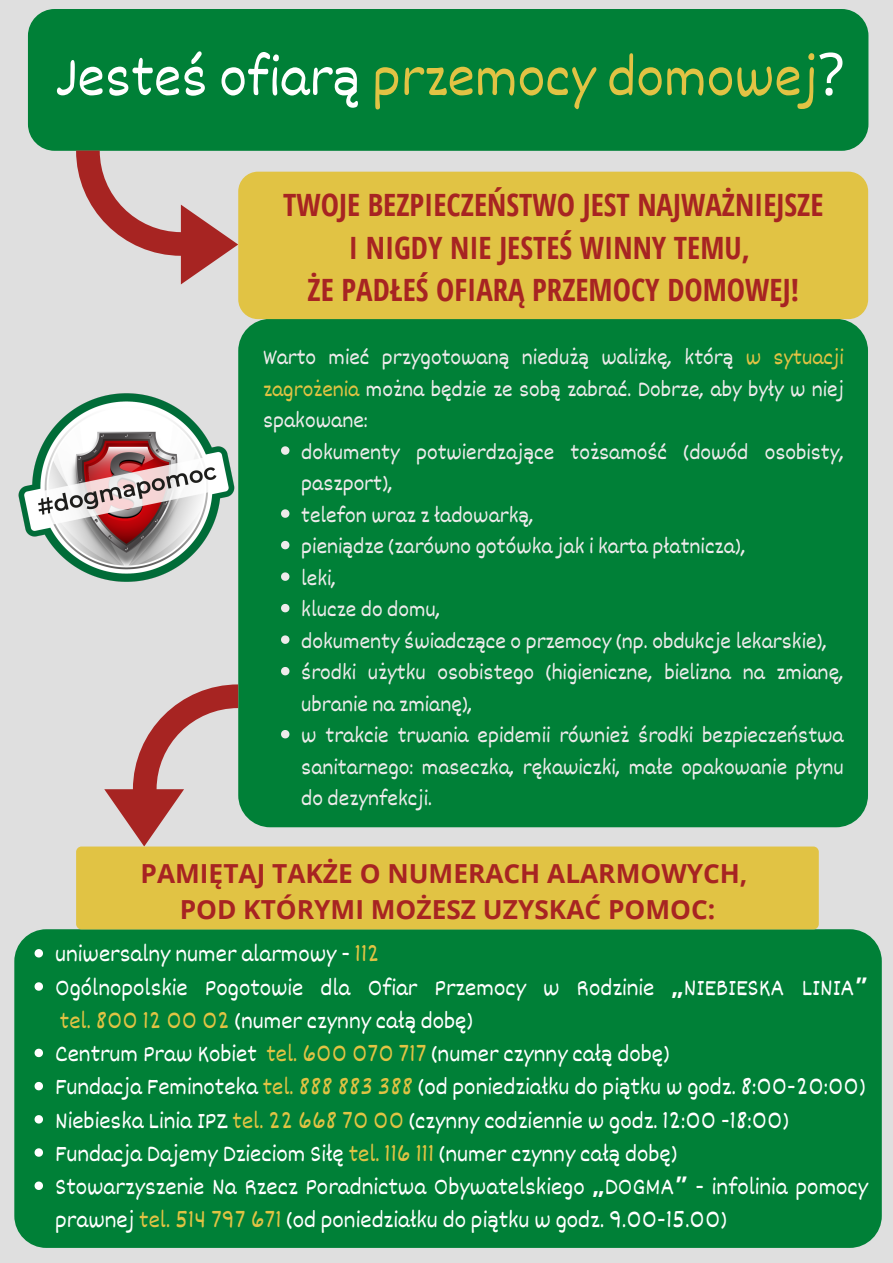
<style>
.page{position:relative;width:893px;height:1263px;background:#dfdfdf}
.page>*{position:absolute;margin:0;border:0;box-sizing:border-box;transform-origin:0 0}
.t1{font:58.5px "Dekko";color:#e1c344}
.t2{font:700 30.75px/42.8px "Open Sans Condensed";color:#a72422;text-align:center}
.t3{font:700 26.25px/36.6px "Open Sans";color:#a72422;text-align:center}
.t4{font:24px/33.2px "Dekko";color:#fff}
.t5{font:22.5px/31.5px "Dekko";color:#eeebeb}
.s1{color:#fff}
.s2{font-family:"Noto Sans";color:#fff}
.s3{color:#e1c344}
.s4{font-family:"Noto Sans";font-weight:700}
.s5{font-family:"Noto Sans Gurmukhi";font-weight:700}
</style>
<div class="page">
<div style="left:28px;top:9px;width:840px;height:142px;background:#008037;border-radius:27px"></div>
<svg style="left:76px;top:151px;width:162px;height:133px"></svg>
<div style="left:238px;top:319px;width:630px;height:508px;background:#008037;border-radius:32px"></div>
<svg style="left:104px;top:684px;width:134px;height:162px"></svg>
<div style="left:14px;top:929px;width:868px;height:319px;background:#008037;border-radius:32px"></div>
<svg style="left:35px;top:949px;width:8px;height:8px"></svg>
<svg style="left:35px;top:982px;width:8px;height:9px"></svg>
<svg style="left:35px;top:1049px;width:8px;height:8px"></svg>
<svg style="left:35px;top:1082px;width:8px;height:8px"></svg>
<svg style="left:35px;top:1115px;width:8px;height:8px"></svg>
<svg style="left:35px;top:1148px;width:8px;height:9px"></svg>
<svg style="left:35px;top:1181px;width:8px;height:9px"></svg>
<img style="left:18px;top:393px;width:217px;height:189px">
<svg style="left:281px;top:446px;width:8px;height:9px"></svg>
<svg style="left:281px;top:509px;width:8px;height:9px"></svg>
<svg style="left:281px;top:541px;width:8px;height:8px"></svg>
<svg style="left:281px;top:572px;width:8px;height:9px"></svg>
<svg style="left:281px;top:604px;width:8px;height:8px"></svg>
<svg style="left:281px;top:635px;width:8px;height:9px"></svg>
<svg style="left:281px;top:667px;width:8px;height:8px"></svg>
<svg style="left:281px;top:730px;width:8px;height:8px"></svg>
<div style="left:238px;top:172px;width:630px;height:147px;background:#e1c344;border-radius:20px"></div>
<div style="left:76px;top:846px;width:743px;height:83px;background:#e1c344;border-radius:5px"></div>
<h1 class="t1" style="left:55px;top:40px;width:790px"><span class="s1">Jesteś ofiarą</span> przemocy domowej<span class="s2">?</span></h1>
<p class="t2" style="left:283px;top:183px;width:542px">TWOJE BEZPIECZEŃSTWO JEST NAJWAŻNIEJSZE<br>I NIGDY NIE JESTEŚ WINNY TEMU,<br>ŻE PADŁEŚ OFIARĄ PRZEMOCY DOMOWEJ!</p>
<p class="t5" style="left:263px;top:341px;width:582px;text-align:justify">Warto mieć przygotowaną niedużą walizkę, którą <span class="s3">w sytuacji zagrożenia</span> można będzie ze sobą zabrać. Dobrze, aby były w niej spakowane:</p>
<p class="t5" style="left:301px;top:435px;width:544px">dokumenty potwierdzające tożsamość (dowód osobisty, paszport),<br>telefon wraz z ładowarką,<br>pieniądze (zarówno gotówka jak i karta płatnicza),<br>leki,<br>klucze do domu,<br>dokumenty świadczące o przemocy (np. obdukcje lekarskie), środki użytku osobistego (higieniczne, bielizna na zmianę, ubranie na zmianę),<br>w trakcie trwania epidemii również środki bezpieczeństwa sanitarnego: maseczka, rękawiczki, małe opakowanie płynu do dezynfekcji.</p>
<p class="t3" style="left:141px;top:854px;width:608px">PAMIĘTAJ TAKŻE O NUMERACH ALARMOWYCH,<br>POD KTÓRYMI MOŻESZ UZYSKAĆ POMOC:</p>
<p class="t4" style="left:55px;top:936px;width:814px">uniwersalny numer alarmowy - <span class="s3">112<br></span>Ogólnopolskie Pogotowie dla Ofiar Przemocy w Rodzinie <span class="s4">„</span>NIEBIESKA LINIA<span class="s5">” </span><span class="s3">tel. 800 12 00 02</span> (numer czynny całą dobę)<br>Centrum Praw Kobiet <span class="s3">tel. 600 070 717</span> (numer czynny całą dobę)<br>Fundacja Feminoteka <span class="s3">tel. 888 883 388</span> (od poniedziałku do piątku w godz. 8:00-20:00)<br>Niebieska Linia IPZ <span class="s3">tel. 22 668 70 00</span> (czynny codziennie w godz. 12:00 -18:00)<br>Fundacja Dajemy Dzieciom Siłę <span class="s3">tel. 116 111</span> (numer czynny całą dobę)<br>Stowarzyszenie Na Rzecz Poradnictwa Obywatelskiego <span class="s4">„</span>DOGMA<span class="s5">”</span> - infolinia pomocy prawnej <span class="s3">tel. 514 797 671</span> (od poniedziałku do piątku w godz. 9.00-15.00)</p>
</div>
